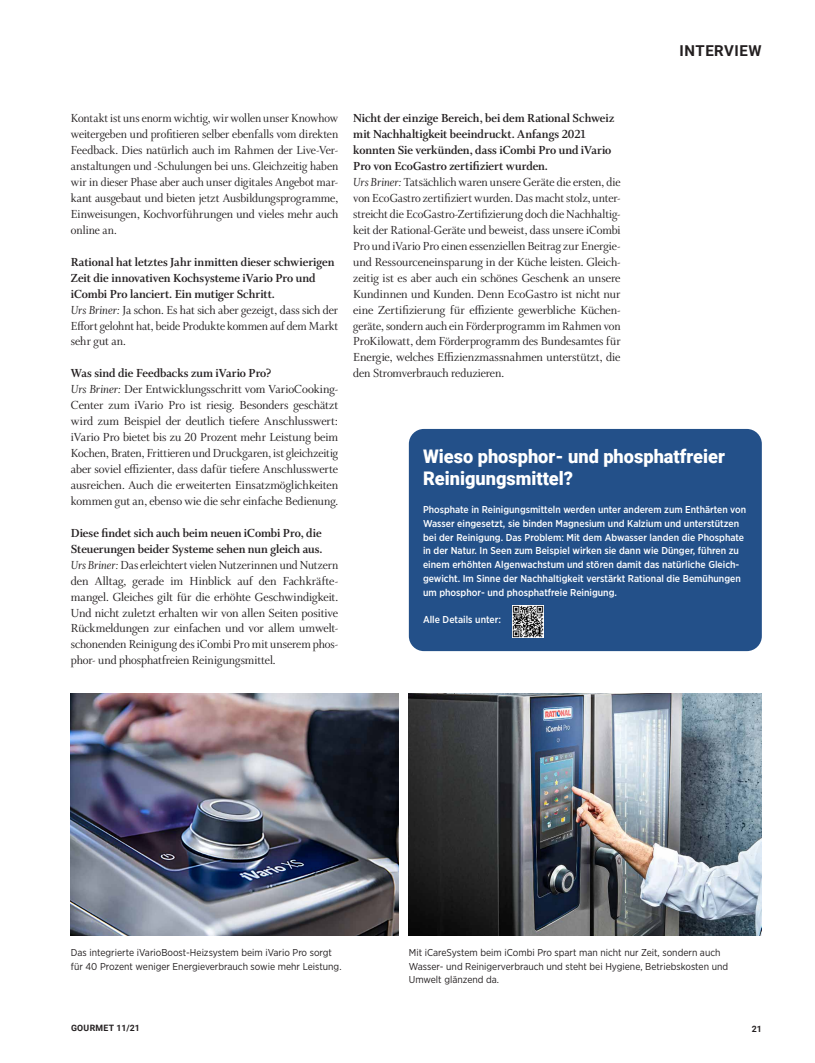
<style>
.page{position:relative;width:815px;height:1063px;background:#fff}
.page>*{position:absolute;margin:0;border:0;box-sizing:border-box;transform-origin:0 0}
.t1{font:900 18.75px/22.5px "Roboto";color:#fff}
.t2{font:700 15px "Roboto";letter-spacing:.035em;color:#231f20}
.t3{font:12.5px/16px "Whitman Display";letter-spacing:-.005em;color:#231f20}
.t4{font:700 12.5px/16px "Whitman Display";letter-spacing:-.005em;color:#231f20}
.t5{font:500 10px/13.8px "Gotham Narrow";color:#fff}
.t6{font:10px/13.8px "Gotham Narrow";color:#231f20}
.t7{font:700 8.75px "Roboto";letter-spacing:.035em;color:#231f20}
.s1{font-weight:400;font-style:italic}
.s2{font-weight:400}
.s3{font-weight:700}
.s4{font-style:italic}
</style>
<div class="page">
<div style="left:409px;top:429px;width:353px;height:222px;background:#235089;border-radius:15px"></div>
<img style="left:512px;top:606px;width:31px;height:31px">
<img style="left:409px;top:693px;width:353px;height:242px">
<img style="left:71px;top:693px;width:328px;height:242px">
<p class="t2" style="left:679px;top:41px;width:84px">INTERVIEW</p>
<p class="t3" style="left:71px;top:110px;width:269px;text-align:justify">Kontakt ist uns enorm wichtig, wir wollen unser Knowhow weitergeben und profitieren selber ebenfalls vom direkten Feedback. Dies natürlich auch im Rahmen der Live-Ver&shy;anstaltungen und -Schulungen bei uns. Gleichzeitig haben wir in dieser Phase aber auch unser digitales Angebot mar&shy;kant ausgebaut und bieten jetzt Ausbildungsprogramme, Einweisungen, Kochvorführungen und vieles mehr auch online an.</p>
<p class="t4" style="left:71px;top:254px;width:269px">Rational hat letztes Jahr inmitten dieser schwierigen Zeit die innovativen Kochsysteme iVario Pro und iCombi Pro lanciert. Ein mutiger Schritt.<br><span class="s1">Urs Briner:</span> <span class="s2">Ja schon. Es hat sich aber gezeigt, dass sich der Effort gelohnt hat, beide Produkte kommen auf dem Markt sehr gut an.</span></p>
<p class="t3" style="left:71px;top:366px;width:269px"><span class="s3">Was sind die Feedbacks zum iVario Pro?<br></span><span class="s4">Urs Briner:</span> Der Entwicklungsschritt vom VarioCooking-Center zum iVario Pro ist riesig. Besonders geschätzt wird zum Beispiel der deutlich tiefere Anschlusswert: iVario Pro bietet bis zu 20 Prozent mehr Leistung beim Kochen, Braten, Frittieren und Druckgaren, ist gleichzeitig aber soviel effizienter, dass dafür tiefere Anschlusswerte ausreichen. Auch die erweiterten Einsatzmöglichkeiten kommen gut an, ebenso wie die sehr einfache Bedienung.</p>
<p class="t3" style="left:71px;top:525px;width:269px"><span class="s3">Diese findet sich auch beim neuen iCombi Pro, die Steuerungen beider Systeme sehen nun gleich aus.<br></span><span class="s4">Urs Briner:</span> Das erleichtert vielen Nutzerinnen und Nutzern den Alltag, gerade im Hinblick auf den Fachkräfte&shy;mangel. Gleiches gilt für die erhöhte Geschwindigkeit.<br>Und nicht zuletzt erhalten wir von allen Seiten positive Rückmeldungen zur einfachen und vor allem umwelt&shy;schonenden Reinigung des iCombi Pro mit unserem phos&shy;phor- und phosphatfreien Reinigungsmittel.</p>
<p class="t3" style="left:353px;top:110px;width:269px"><span class="s3">Nicht der einzige Bereich, bei dem Rational Schweiz mit Nachhaltigkeit beeindruckt. Anfangs 2021 konnten Sie verkünden, dass iCombi Pro und iVario Pro von EcoGastro zertifiziert wurden.<br></span><span class="s4">Urs Briner:</span> Tatsächlich waren unsere Geräte die ersten, die von EcoGastro zertifiziert wurden. Das macht stolz, unter&shy;streicht die EcoGastro-Zertifizierung doch die Nachhaltig&shy;keit der Rational-Geräte und beweist, dass unsere iCombi Pro und iVario Pro einen essenziellen Beitrag zur Energie&shy;und Ressourceneinsparung in der Küche leisten. Gleich&shy;zeitig ist es aber auch ein schönes Geschenk an unsere Kundinnen und Kunden. Denn EcoGastro ist nicht nur eine Zertifizierung für effiziente gewerbliche Küchen&shy;geräte, sondern auch ein Förderprogramm im Rahmen von ProKilowatt, dem Förderprogramm des Bundesamtes für Energie, welches Effizienzmassnahmen unterstützt, die den Stromverbrauch reduzieren.</p>
<h1 class="t1" style="left:423px;top:444px;width:303px">Wieso phosphor- und phosphatfreier<br>Reinigungsmittel?</h1>
<p class="t5" style="left:423px;top:503px;width:325px">Phosphate in Reinigungsmitteln werden unter anderem zum Enthärten von Wasser eingesetzt, sie binden Magnesium und Kalzium und unterstützen bei der Reinigung. Das Problem: Mit dem Abwasser landen die Phosphate in der Natur. In Seen zum Beispiel wirken sie dann wie Dünger, führen zu einem erhöhten Algenwachstum und stören damit das natürliche Gleich&shy;gewicht. Im Sinne der Nachhaltigkeit verstärkt Rational die Bemühungen um phosphor- und phosphatfreie Reinigung.</p>
<p class="t5" style="left:423px;top:613px;width:79px">Alle Details unter:</p>
<p class="t6" style="left:71px;top:945px;width:272px">Das integrierte iVarioBoost-Heizsystem beim iVario Pro sorgt für 40 Prozent weniger Energieverbrauch sowie mehr Leistung.</p>
<p class="t6" style="left:409px;top:945px;width:321px">Mit iCareSystem beim iCombi Pro spart man nicht nur Zeit, sondern auch<br>Wasser- und Reinigerverbrauch und steht bei Hygiene, Betriebskosten und<br>Umwelt glänzend da.</p>
<p class="t7" style="left:71px;top:1022px;width:70px">GOURMET 11/21</p>
<p class="t7" style="left:752px;top:1023px;width:12px">21</p>
</div>
